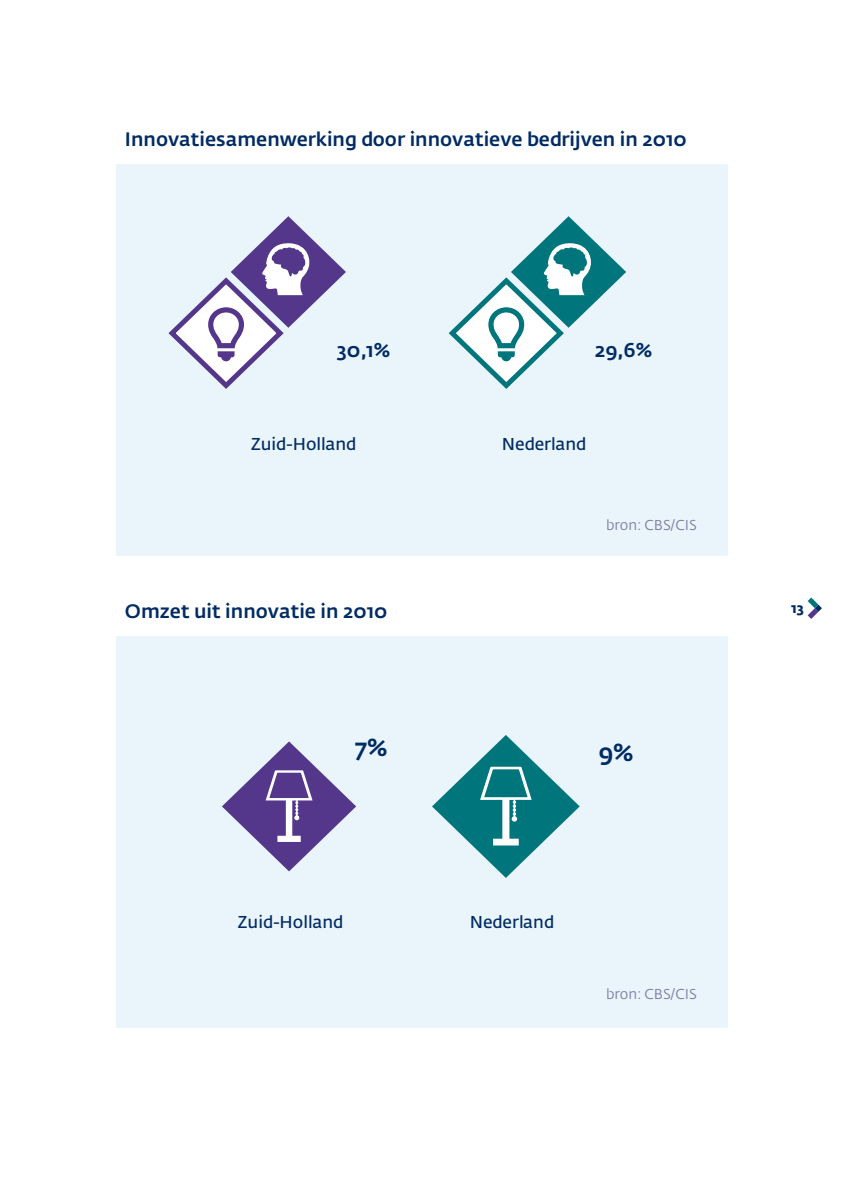
<style>
.page{position:relative;width:844px;height:1191px;background:#fff}
.page>*{position:absolute;margin:0;border:0;box-sizing:border-box;transform-origin:0 0}
.t1{font:500 24.5px "Fedra Sans Pro";color:#002b64}
.t2{font:500 19.78px "Fedra Sans Pro";color:#002b64}
.t3{font:500 19.25px "Fedra Sans Pro";color:#002b64}
.t4{font:16.97px "Fedra Sans Pro";color:#002b64}
.t5{font:14.17px "Fedra Sans Pro";color:#807ea4}
.t6{font:700 14px "Fedra Sans Pro";color:#002b64}
</style>
<div class="page">
<svg style="left:807px;top:597px;width:14px;height:22px"></svg>
<div style="left:116px;top:636px;width:611px;height:392px;background:#eaf5fb"></div>
<div style="left:116px;top:164px;width:611px;height:392px;background:#eaf5fb"></div>
<svg style="left:168px;top:216px;width:178px;height:173px"></svg>
<svg style="left:448px;top:216px;width:178px;height:173px"></svg>
<svg style="left:222px;top:741px;width:134px;height:131px"></svg>
<svg style="left:432px;top:735px;width:148px;height:143px"></svg>
<p class="t3" style="left:125px;top:127px;width:563px">Innovatiesamenwerking door innovatieve bedrijven in 2010</p>
<p class="t2" style="left:337px;top:337px;width:55px">30,1%</p>
<p class="t2" style="left:594px;top:337px;width:59px">29,6%</p>
<p class="t4" style="left:251px;top:433px;width:107px">Zuid-Holland</p>
<p class="t4" style="left:502px;top:433px;width:86px">Nederland</p>
<p class="t5" style="left:606px;top:516px;width:92px">bron: CBS/CIS</p>
<p class="t3" style="left:125px;top:599px;width:264px">Omzet uit innovatie in 2010</p>
<p class="t6" style="left:791px;top:599px;width:14px">13</p>
<p class="t1" style="left:355px;top:732px;width:34px">7%</p>
<p class="t1" style="left:598px;top:736px;width:37px">9%</p>
<p class="t4" style="left:238px;top:911px;width:107px">Zuid-Holland</p>
<p class="t4" style="left:469px;top:911px;width:86px">Nederland</p>
<p class="t5" style="left:606px;top:985px;width:92px">bron: CBS/CIS</p>
</div>
